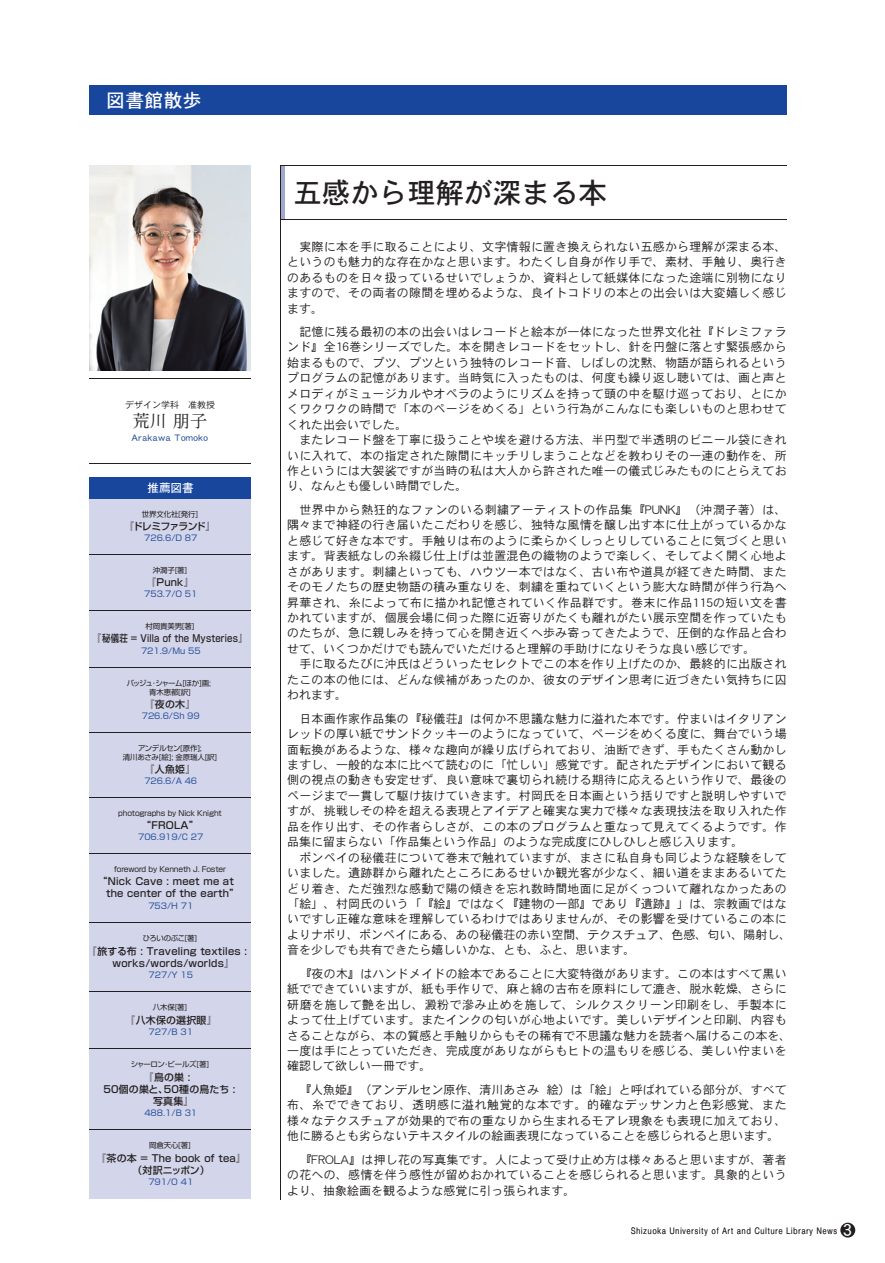
<style>
.page{position:relative;width:885px;height:1263px;background:#fff}
.page>*{position:absolute;margin:0;border:0;box-sizing:border-box;transform-origin:0 0}
.t1{font:28.5px "DFHS Gothic W5 MP RKSJ H";color:#231f20}
.t2{font:18.75px "DFHS Gothic W5 MP RKSJ H";letter-spacing:.02em;color:#fff}
.t3{font:17.25px "DFHS Mincho W3 MP RKSJ H";color:#231f20}
.t4{font:12px/15.5px "DFHS Gothic W3 MP RKSJ H";letter-spacing:.015em;color:#231f20}
.t5{font:11.55px "DFHS Gothic W5 MP RKSJ H";color:#fff}
.t6{font:500 9.9px/12px "Shin Go Pro";letter-spacing:.02em;color:#231f20}
.t7{font:500 9.9px "Shin Go Pro";letter-spacing:-.08em;color:#231f20}
.t8{font:300 9px "Helvetica Neue";letter-spacing:.145em;color:#231f20;scale:.78 1}
.t9{font:9px "DFHS Gothic W5 MP RKSJ H";letter-spacing:.05em;color:#27509a}
.t10{font:9px "DFHS Gothic W3 MP RKSJ H";color:#231f20}
.t11{font:8.25px "Shin Go Pro";color:#27509a}
.t12{font:7.35px/8.9px "Shin Go Pro";letter-spacing:-.02em;color:#231f20;text-align:center}
.t13{font:7.35px/8.9px "Shin Go Pro";letter-spacing:-.085em;color:#231f20;text-align:center}
.t14{font:7.35px "Shin Go Pro";letter-spacing:-.045em;color:#231f20}
.s1{font-family:"DFHS Gothic W5 MP RKSJ H";font-weight:400;font-size:16.5px;color:#fff}
</style>
<div class="page">
<div style="left:89px;top:498px;width:162px;height:701px;background:#d3d5ea"></div>
<div style="left:89px;top:477px;width:162px;height:21px;background:#18469d"></div>
<div style="left:840px;top:1223px;width:15px;height:14px;background:#231f20;border-radius:50%"></div>
<hr style="left:89px;top:611px;width:162px;height:1px;background:#231f20">
<hr style="left:89px;top:667px;width:162px;height:1px;background:#231f20">
<hr style="left:89px;top:797px;width:162px;height:1px;background:#231f20">
<hr style="left:89px;top:922px;width:162px;height:1px;background:#231f20">
<hr style="left:89px;top:854px;width:162px;height:1px;background:#231f20">
<hr style="left:89px;top:1130px;width:162px;height:1px;background:#231f20">
<hr style="left:89px;top:1048px;width:162px;height:1px;background:#231f20">
<hr style="left:89px;top:991px;width:162px;height:1px;background:#231f20">
<hr style="left:89px;top:554px;width:162px;height:1px;background:#231f20">
<div style="left:89px;top:85px;width:698px;height:30px;background:#18469d"></div>
<hr style="left:89px;top:378px;width:162px;height:1px;background:#231f20">
<hr style="left:89px;top:463px;width:162px;height:1px;background:#231f20">
<div style="left:280px;top:166px;width:5px;height:53px;background:#a0a8d0"></div>
<hr style="left:280px;top:166px;width:506px;height:1px;background:#231f20">
<hr style="left:280px;top:219px;width:506px;height:1px;background:#231f20">
<hr style="left:280px;top:166px;width:1px;height:1033px;background:#231f20">
<hr style="left:89px;top:732px;width:162px;height:1px;background:#231f20">
<img style="left:89px;top:166px;width:162px;height:204px">
<h2 class="t2" style="left:106px;top:91px;width:97px">図書館散歩</h2>
<p class="t10" style="left:125px;top:400px;width:91px">デザイン学科　准教授</p>
<h3 class="t3" style="left:132px;top:413px;width:76px">荒川 朋子</h3>
<p class="t9" style="left:131px;top:433px;width:78px">Arakawa Tomoko</p>
<p class="t5" style="left:147px;top:482px;width:48px">推薦図書</p>
<p class="t12" style="left:142px;top:509px;width:58px">世界文化社[発行]</p>
<p class="t7" style="left:124px;top:518px;width:93px">『ドレミファランド』</p>
<p class="t11" style="left:144px;top:531px;width:55px">726.6/D 87</p>
<p class="t12" style="left:153px;top:565px;width:36px">沖潤子[著]</p>
<p class="t6" style="left:146px;top:575px;width:49px">『Punk』</p>
<p class="t11" style="left:144px;top:587px;width:55px">753.7/O 51</p>
<p class="t12" style="left:145px;top:621px;width:51px">村岡貴美男[著]</p>
<p class="t6" style="left:92px;top:631px;width:158px">『秘儀荘 = Villa of the Mysteries』</p>
<p class="t11" style="left:141px;top:644px;width:61px">721.9/Mu 55</p>
<p class="t13" style="left:127px;top:678px;width:86px">バッジュ･シャーム[ほか]画;青木恵都[訳]</p>
<p class="t6" style="left:144px;top:697px;width:53px">『夜の木』</p>
<p class="t11" style="left:142px;top:709px;width:60px">726.6/Sh 99</p>
<p class="t12" style="left:123px;top:743px;width:96px">アンデルセン[原作];<br>清川あさみ[絵]; 金原瑞人[訳]</p>
<p class="t6" style="left:144px;top:762px;width:53px">『人魚姫』</p>
<p class="t11" style="left:144px;top:774px;width:54px">726.6/A 46</p>
<p class="t12" style="left:118px;top:808px;width:105px">photographs by Nick Knight</p>
<p class="t6" style="left:141px;top:818px;width:59px">“FROLA”</p>
<p class="t11" style="left:138px;top:830px;width:67px">706.919/C 27</p>
<p class="t12" style="left:114px;top:864px;width:113px">foreword by Kenneth J. Foster</p>
<p class="t6" style="left:106px;top:874px;width:135px;text-indent:-9px">“Nick Cave : meet me at the center of the earth”</p>
<p class="t11" style="left:148px;top:899px;width:46px">753/H 71</p>
<p class="t12" style="left:143px;top:933px;width:56px">ひろいのぶこ[著]</p>
<p class="t6" style="left:113px;top:944px;width:136px;text-indent:-26px">『旅する布 : Traveling textiles : works/words/worlds』</p>
<p class="t11" style="left:148px;top:968px;width:46px">727/Y 15</p>
<p class="t12" style="left:153px;top:1002px;width:36px">八木保[著]</p>
<p class="t6" style="left:125px;top:1013px;width:93px">『八木保の選択眼』</p>
<p class="t11" style="left:148px;top:1025px;width:46px">727/B 31</p>
<p class="t14" style="left:131px;top:1058px;width:80px">シャーロン･ビールズ[著]</p>
<p class="t6" style="left:143px;top:1070px;width:48px">『鳥の巣 :</p>
<p class="t6" style="left:103px;top:1082px;width:134px">50個の巣と、50種の鳥たち :</p>
<p class="t6" style="left:153px;top:1094px;width:42px">写真集』</p>
<p class="t11" style="left:144px;top:1106px;width:54px">488.1/B 31</p>
<p class="t12" style="left:149px;top:1140px;width:43px">岡倉天心[著]</p>
<p class="t6" style="left:96px;top:1151px;width:152px;text-align:center">『茶の本 = The book of tea』（対訳ニッポン）</p>
<p class="t11" style="left:148px;top:1175px;width:46px">791/O 41</p>
<h1 class="t1" style="left:293px;top:178px;width:315px">五感から理解が深まる本</h1>
<p class="t4" style="left:287px;top:239px;width:501px;text-align:justify">　実際に本を手に取ることにより、文字情報に置き換えられない五感から理解が深まる本、というのも魅力的な存在かなと思います。わたくし自身が作り手で、素材、手触り、奥行きのあるものを日々扱っているせいでしょうか、資料として紙媒体になった途端に別物になりますので、その両者の隙間を埋めるような、良イトコドリの本との出会いは大変嬉しく感じます。</p>
<p class="t4" style="left:287px;top:324px;width:501px">　記憶に残る最初の本の出会いはレコードと絵本が一体になった世界文化社『ドレミファランド』全16巻シリーズでした。本を開きレコードをセットし、針を円盤に落とす緊張感から始まるもので、プツ、プツという独特のレコード音、しばしの沈黙、物語が語られるというプログラムの記憶があります。当時気に入ったものは、何度も繰り返し聴いては、画と声とメロディがミュージカルやオペラのようにリズムを持って頭の中を駆け巡っており、とにかくワクワクの時間で「本のページをめくる」という行為がこんなにも楽しいものと思わせてくれた出会いでした。<br>　またレコード盤を丁寧に扱うことや埃を避ける方法、半円型で半透明のビニール袋にきれいに入れて、本の指定された隙間にキッチリしまうことなどを教わりその一連の動作を、所作というには大袈裟ですが当時の私は大人から許された唯一の儀式じみたものにとらえており、なんとも優しい時間でした。</p>
<p class="t4" style="left:287px;top:502px;width:501px">　世界中から熱狂的なファンのいる刺繍アーティストの作品集『PUNK』（沖潤子著）は、隅々まで神経の行き届いたこだわりを感じ、独特な風情を醸し出す本に仕上がっているかなと感じて好きな本です。手触りは布のように柔らかくしっとりしていることに気づくと思います。背表紙なしの糸綴じ仕上げは並置混色の織物のようで楽しく、そしてよく開く心地よさがあります。刺繍といっても、ハウツー本ではなく、古い布や道具が経てきた時間、またそのモノたちの歴史物語の積み重なりを、刺繍を重ねていくという膨大な時間が伴う行為へ昇華され、糸によって布に描かれ記憶されていく作品群です。巻末に作品115の短い文を書かれていますが、個展会場に伺った際に近寄りがたくも離れがたい展示空間を作っていたものたちが、急に親しみを持って心を開き近くへ歩み寄ってきたようで、圧倒的な作品と合わせて、いくつかだけでも読んでいただけると理解の手助けになりそうな良い感じです。<br>　手に取るたびに沖氏はどういったセレクトでこの本を作り上げたのか、最終的に出版されたこの本の他には、どんな候補があったのか、彼女のデザイン思考に近づきたい気持ちに囚われます。</p>
<p class="t4" style="left:287px;top:711px;width:505px">　日本画作家作品集の『秘儀荘』は何か不思議な魅力に溢れた本です。佇まいはイタリアンレッドの厚い紙でサンドクッキーのようになっていて、ページをめくる度に、舞台でいう場面転換があるような、様々な趣向が繰り広げられており、油断できず、手もたくさん動かしますし、一般的な本に比べて読むのに「忙しい」感覚です。配されたデザインにおいて観る側の視点の動きも安定せず、良い意味で裏切られ続ける期待に応えるという作りで、最後のページまで一貫して駆け抜けていきます。村岡氏を日本画という括りですと説明しやすいですが、挑戦しその枠を超える表現とアイデアと確実な実力で様々な表現技法を取り入れた作品を作り出す、その作者らしさが、この本のプログラムと重なって見えてくるようです。作品集に留まらない「作品集という作品」のような完成度にひしひしと感じ入ります。<br>　ポンペイの秘儀荘について巻末で触れていますが、まさに私自身も同じような経験をしていました。遺跡群から離れたところにあるせいか観光客が少なく、細い道をままあるいてたどり着き、ただ強烈な感動で陽の傾きを忘れ数時間地面に足がくっついて離れなかったあの「絵」、村岡氏のいう「『絵』ではなく『建物の一部』であり『遺跡』」は、宗教画ではないですし正確な意味を理解しているわけではありませんが、その影響を受けているこの本によりナポリ、ポンペイにある、あの秘儀荘の赤い空間、テクスチュア、色感、匂い、陽射し、音を少しでも共有できたら嬉しいかな、とも、ふと、思います。</p>
<p class="t4" style="left:287px;top:966px;width:505px">　『夜の木』はハンドメイドの絵本であることに大変特徴があります。この本はすべて黒い紙でできていいますが、紙も手作りで、麻と綿の古布を原料にして漉き、脱水乾燥、さらに研磨を施して艶を出し、澱粉で滲み止めを施して、シルクスクリーン印刷をし、手製本によって仕上げています。またインクの匂いが心地よいです。美しいデザインと印刷、内容もさることながら、本の質感と手触りからもその稀有で不思議な魅力を読者へ届けるこの本を、一度は手にとっていただき、完成度がありながらもヒトの温もりを感じる、美しい佇まいを確認して欲しい一冊です。</p>
<p class="t4" style="left:287px;top:1082px;width:501px;text-align:justify">　『人魚姫』（アンデルセン原作、清川あさみ 絵）は「絵」と呼ばれている部分が、すべて布、糸でできており、透明感に溢れ触覚的な本です。的確なデッサン力と色彩感覚、また様々なテクスチュアが効果的で布の重なりから生まれるモアレ現象をも表現に加えており、他に勝るとも劣らないテキスタイルの絵画表現になっていることを感じられると思います。</p>
<p class="t4" style="left:287px;top:1151px;width:501px;text-align:justify">　『FROLA』は押し花の写真集です。人によって受け止め方は様々あると思いますが、著者の花への、感情を伴う感性が留めおかれていることを感じられると思います。具象的というより、抽象絵画を観るような感覚に引っ張られます。</p>
<p class="t8" style="left:631px;top:1223px;width:285px">Shizuoka University of Art and Culture Library News <span class="s1">3</span></p>
</div>
